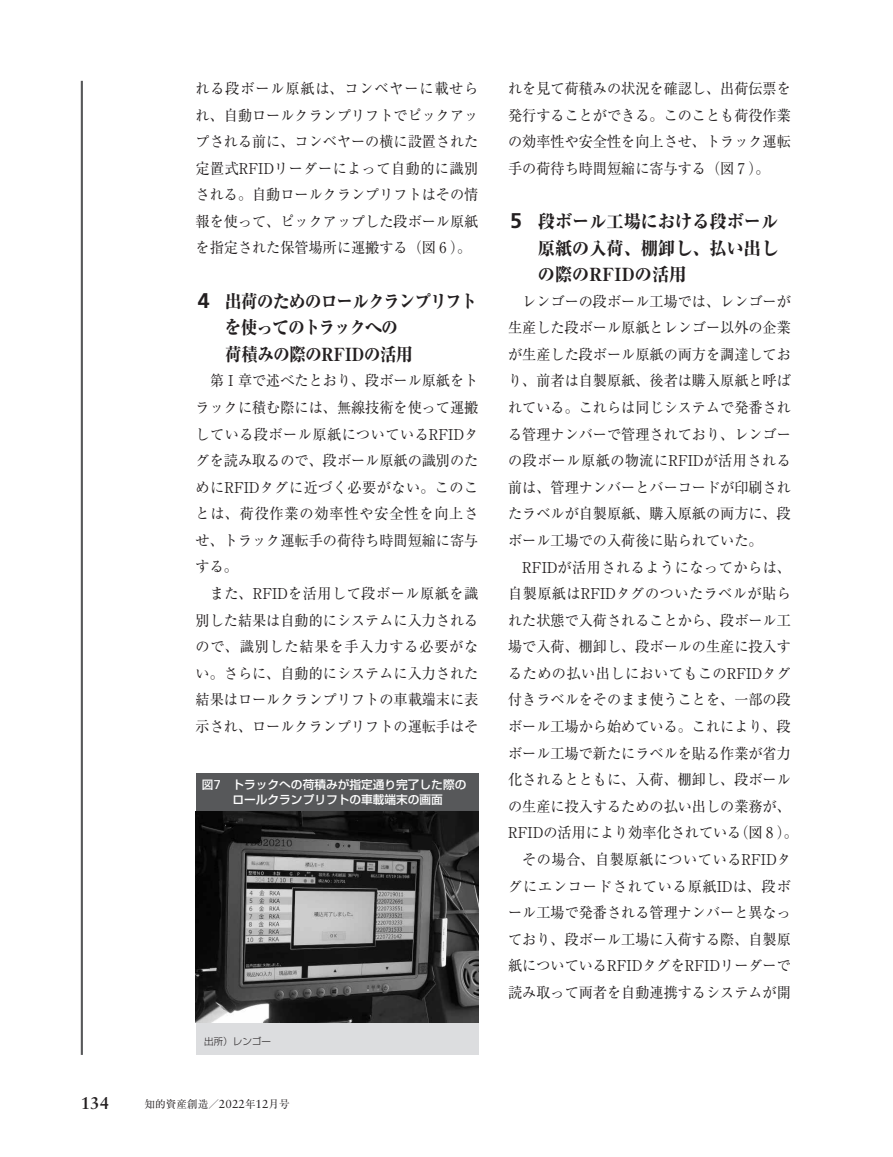
<style>
.page{position:relative;width:893px;height:1157px;background:#fff}
.page>*{position:absolute;margin:0;border:0;box-sizing:border-box;transform-origin:0 0}
.t1{font:800 18px/26.5px "Ryumin Pr 6 N";letter-spacing:-.015em;color:#231f20;scale:.91 1}
.t2{font:800 18px/26.5px "Ryumin Pr 6 N";letter-spacing:-.015em;color:#231f20;text-align:justify;scale:.95 1}
.t3{font:700 16.95px "Sabon LT Std";color:#231f20}
.t4{font:14.85px/26.5px "Ryumin Pr 6 N";color:#231f20;text-align:justify;scale:.95 1}
.t5{font:500 11.7px/14.9px "Shin Go Pr 6 N";color:#fff}
.t6{font:10.65px "Ryumin Pr 6 N";color:#231f20}
.t7{font:300 9.6px "Shin Go Pr 6 N";color:#231f20}
.s1{font-family:"Frutiger LT Std";font-weight:700;font-size:21.3px}
.s2{font-family:"Univers LT Std";font-weight:400;font-size:12.9px}
.s3{font-family:"Sabon LT Std";font-size:11.7px}
</style>
<div class="page">
<hr style="left:81px;top:81px;width:2px;height:973px;background:#57585a">
<div style="left:196px;top:773px;width:282px;height:38px;background:#57585a"></div>
<div style="left:196px;top:811px;width:282px;height:243px;background:#dcdddf"></div>
<img style="left:196px;top:811px;width:282px;height:212px">
<p class="t4" style="left:196px;top:74px;width:299px">れる段ボール原紙は、コンベヤーに載せられ、自動ロールクランプリフトでピックアップされる前に、コンベヤーの横に設置された定置式RFIDリーダーによって自動的に識別される。自動ロールクランプリフトはその情報を使って、ピックアップした段ボール原紙を指定された保管場所に運搬する（図 6 ）。</p>
<p class="t1" style="left:225px;top:287px;width:278px;text-indent:-27px"><span class="s1">4</span> 出荷のためのロールクランプリフトを使ってのトラックへの<br>荷積みの際のRFIDの活用</p>
<p class="t4" style="left:196px;top:367px;width:299px;text-indent:14px">第Ⅰ章で述べたとおり、段ボール原紙をトラックに積む際には、無線技術を使って運搬している段ボール原紙についているRFIDタグを読み取るので、段ボール原紙の識別のためにRFIDタグに近づく必要がない。このことは、荷役作業の効率性や安全性を向上させ、トラック運転手の荷待ち時間短縮に寄与する。</p>
<p class="t4" style="left:196px;top:579px;width:299px;text-indent:14px">また、RFIDを活用して段ボール原紙を識別した結果は自動的にシステムに入力されるので、識別した結果を手入力する必要がない。さらに、自動的にシステムに入力された結果はロールクランプリフトの車載端末に表示され、ロールクランプリフトの運転手はそ</p>
<p class="t5" style="left:233px;top:776px;width:235px;text-indent:-31px">図<span class="s2">7</span> トラックへの荷積みが指定通り完了した際のロールクランプリフトの車載端末の画面</p>
<p class="t7" style="left:204px;top:1033px;width:68px">出所）レンゴー</p>
<p class="t3" style="left:81px;top:1093px;width:30px">134</p>
<p class="t6" style="left:145px;top:1095px;width:147px">知的資産創造／<span class="s3">2022</span>年<span class="s3">12</span>月号</p>
<p class="t4" style="left:508px;top:74px;width:299px">れを見て荷積みの状況を確認し、出荷伝票を発行することができる。このことも荷役作業の効率性や安全性を向上させ、トラック運転手の荷待ち時間短縮に寄与する（図 7 ）。</p>
<p class="t2" style="left:538px;top:207px;width:254px;text-indent:-28px"><span class="s1">5</span> 段ボール工場における段ボール原紙の入荷、棚卸し、払い出しの際のRFIDの活用</p>
<p class="t4" style="left:508px;top:287px;width:299px;text-indent:14px">レンゴーの段ボール工場では、レンゴーが生産した段ボール原紙とレンゴー以外の企業が生産した段ボール原紙の両方を調達しており、前者は自製原紙、後者は購入原紙と呼ばれている。これらは同じシステムで発番される管理ナンバーで管理されており、レンゴーの段ボール原紙の物流にRFIDが活用される前は、管理ナンバーとバーコードが印刷されたラベルが自製原紙、購入原紙の両方に、段ボール工場での入荷後に貼られていた。</p>
<p class="t4" style="left:508px;top:553px;width:307px;text-align:center">RFIDが活用されるようになってからは、<br>自製原紙はRFIDタグのついたラベルが貼られた状態で入荷されることから、段ボール工場で入荷、棚卸し、段ボールの生産に投入するための払い出しにおいてもこのRFIDタグ付きラベルをそのまま使うことを、一部の段ボール工場から始めている。これにより、段ボール工場で新たにラベルを貼る作業が省力化されるとともに、入荷、棚卸し、段ボールの生産に投入するための払い出しの業務が、<br>RFIDの活用により効率化されている（図 8 ）。その場合、自製原紙についているRFIDタ<br>グにエンコードされている原紙IDは、段ボール工場で発番される管理ナンバーと異なっており、段ボール工場に入荷する際、自製原紙についているRFIDタグをRFIDリーダーで読み取って両者を自動連携するシステムが開</p>
</div>
